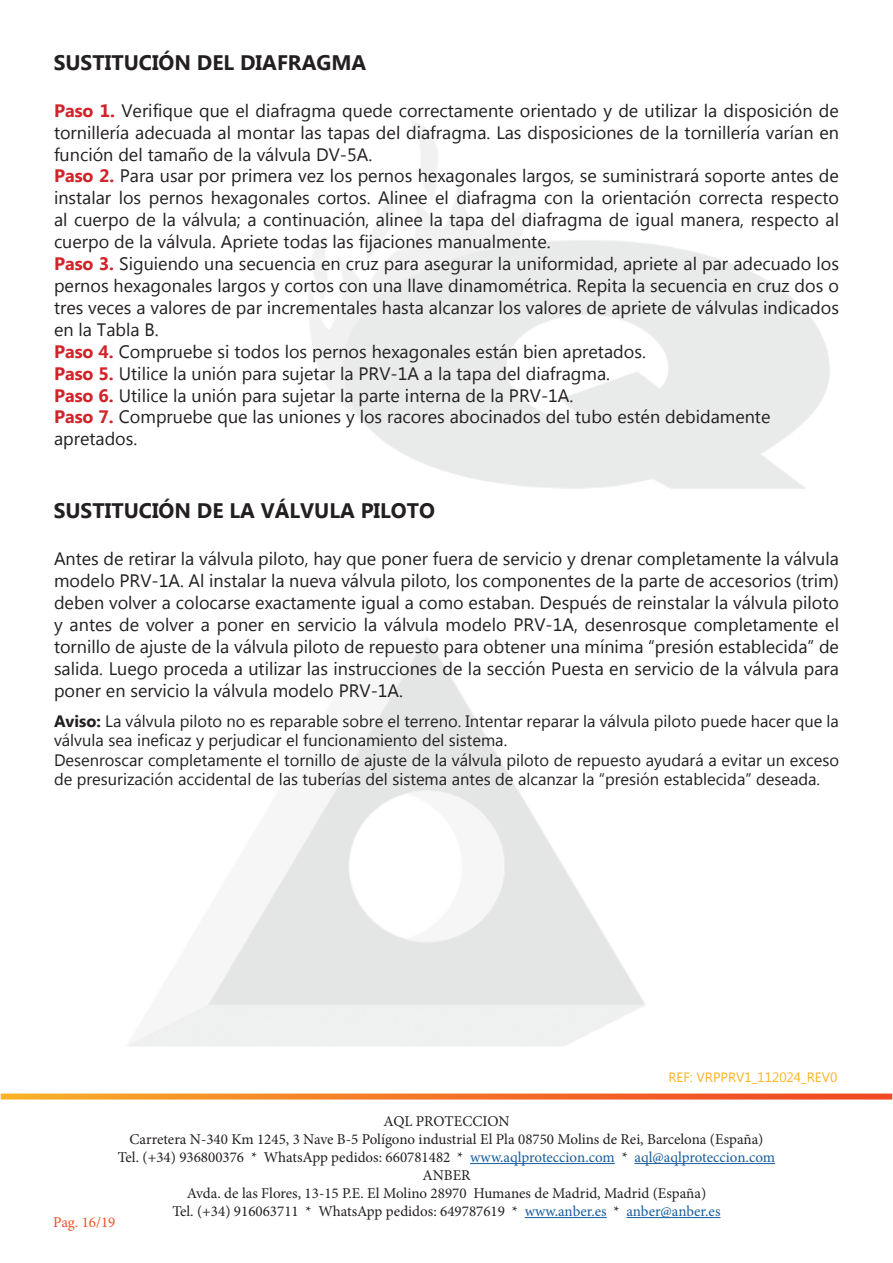
<style>
.page{position:relative;width:893px;height:1263px;background:#fff}
.page>*{position:absolute;margin:0;border:0;box-sizing:border-box;transform-origin:0 0}
.t1{font:700 21px "Microsoft New Tai Lue";color:#231f20}
.t2{font:18px/21.9px "Microsoft New Tai Lue";color:#231f20}
.t3{font:16.5px/19.5px "Microsoft New Tai Lue";color:#231f20}
.t4{font:15px/18px "Minion Pro";color:#231f20;text-align:center}
.t5{font:15px "Minion Pro";color:#f05126}
.t6{font:13.5px "Microsoft New Tai Lue";color:#fcb325}
.s1{font-weight:700;color:#d1232a}
.s2{font-weight:700}
.s3{color:#175d9e}
</style>
<div class="page">
<svg style="left:1px;top:1093px;width:891px;height:6px"></svg>
<hr style="left:470px;top:1163px;width:145px;height:1px;background:#175d9e">
<hr style="left:634px;top:1163px;width:141px;height:1px;background:#175d9e">
<hr style="left:525px;top:1217px;width:82px;height:1px;background:#175d9e">
<hr style="left:626px;top:1217px;width:94px;height:1px;background:#175d9e">
<p class="t1" style="left:54px;top:50px;width:314px">SUSTITUCIÓN DEL DIAFRAGMA</p>
<p class="t2" style="left:54px;top:101px;width:786px"><span class="s1">Paso 1.</span> Verifique que el diafragma quede correctamente orientado y de utilizar la disposición de tornillería adecuada al montar las tapas del diafragma. Las disposiciones de la tornillería varían en función del tamaño de la válvula DV-5A.<br><span class="s1">Paso 2.</span> Para usar por primera vez los pernos hexagonales largos, se suministrará soporte antes de instalar los pernos hexagonales cortos. Alinee el diafragma con la orientación correcta respecto al cuerpo de la válvula; a continuación, alinee la tapa del diafragma de igual manera, respecto al cuerpo de la válvula. Apriete todas las fijaciones manualmente.<br><span class="s1">Paso 3.</span> Siguiendo una secuencia en cruz para asegurar la uniformidad, apriete al par adecuado los pernos hexagonales largos y cortos con una llave dinamométrica. Repita la secuencia en cruz dos o tres veces a valores de par incrementales hasta alcanzar los valores de apriete de válvulas indicados en la Tabla B.<br><span class="s1">Paso 4.</span> Compruebe si todos los pernos hexagonales están bien apretados.<br><span class="s1">Paso 5.</span> Utilice la unión para sujetar la PRV-1A a la tapa del diafragma.<br><span class="s1">Paso 6.</span> Utilice la unión para sujetar la parte interna de la PRV-1A.<br><span class="s1">Paso 7.</span> Compruebe que las uniones y los racores abocinados del tubo estén debidamente apretados.</p>
<p class="t1" style="left:54px;top:499px;width:383px">SUSTITUCIÓN DE LA VÁLVULA PILOTO</p>
<p class="t2" style="left:54px;top:549px;width:787px;text-align:justify">Antes de retirar la válvula piloto, hay que poner fuera de servicio y drenar completamente la válvula modelo PRV-1A. Al instalar la nueva válvula piloto, los componentes de la parte de accesorios (trim) deben volver a colocarse exactamente igual a como estaban. Después de reinstalar la válvula piloto y antes de volver a poner en servicio la válvula modelo PRV-1A, desenrosque completamente el tornillo de ajuste de la válvula piloto de repuesto para obtener una mínima “presión establecida” de salida. Luego proceda a utilizar las instrucciones de la sección Puesta en servicio de la válvula para poner en servicio la válvula modelo PRV-1A.</p>
<p class="t3" style="left:54px;top:712px;width:786px"><span class="s2">Aviso:</span> La válvula piloto no es reparable sobre el terreno. Intentar reparar la válvula piloto puede hacer que la válvula sea ineficaz y perjudicar el funcionamiento del sistema.<br>Desenroscar completamente el tornillo de ajuste de la válvula piloto de repuesto ayudará a evitar un exceso de presurización accidental de las tuberías del sistema antes de alcanzar la “presión establecida” deseada.</p>
<p class="t6" style="left:668px;top:1069px;width:170px">REF: VRPPRV1_112024_REV0</p>
<p class="t4" style="left:118px;top:1112px;width:659px">AQL PROTECCION<br>Carretera N-340 Km 1245, 3 Nave B-5 Polígono industrial El Pla 08750 Molins de Rei, Barcelona (España)<br>Tel. (+34) 936800376 * WhatsApp pedidos: 660781482 * <span class="s3">www.aqlproteccion.com</span> * <span class="s3">aql@aqlproteccion.com </span>ANBER<br>Avda. de las Flores, 13-15 P.E. El Molino 28970 Humanes de Madrid, Madrid (España)<br>Tel. (+34) 916063711 * WhatsApp pedidos: 649787619 * <span class="s3">www.anber.es</span> * <span class="s3">anber@anber.es</span></p>
<p class="t5" style="left:53px;top:1212px;width:64px">Pag. 16/19</p>
</div>
